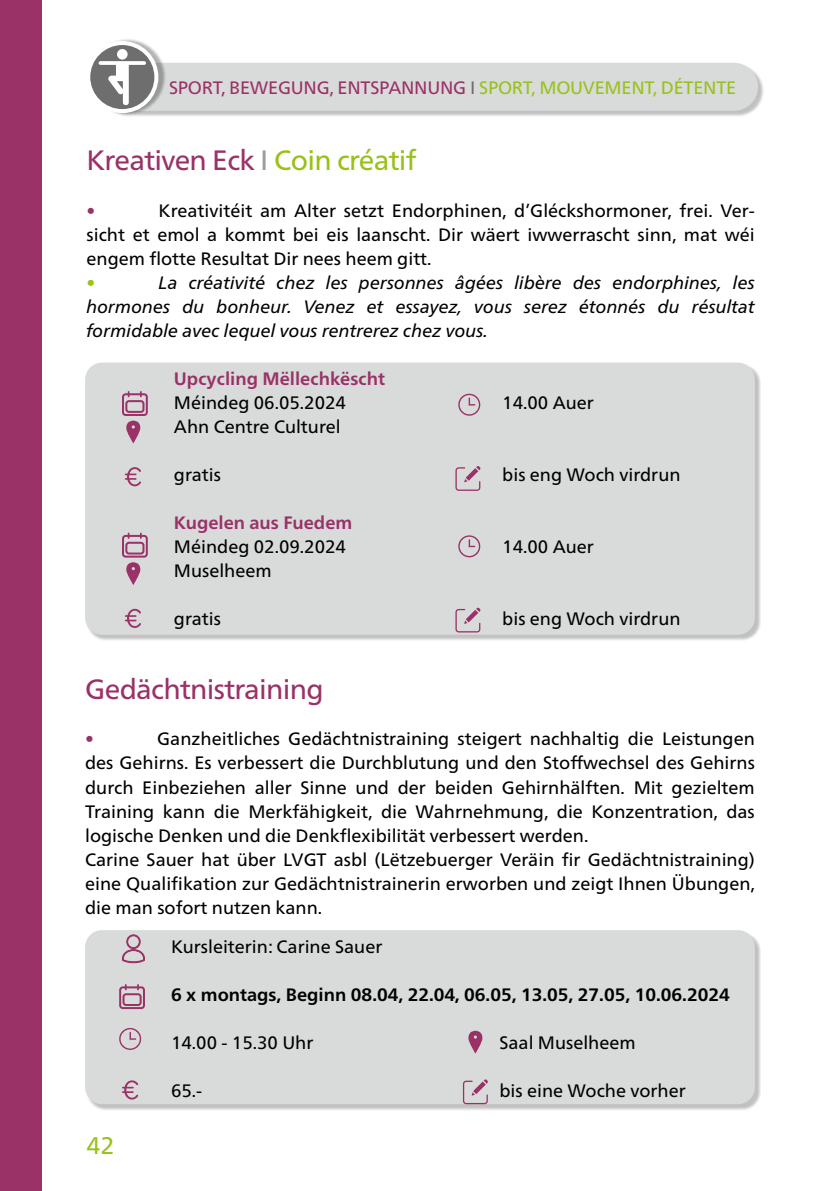
<style>
.page{position:relative;width:840px;height:1191px;background:#fff}
.page>*{position:absolute;margin:0;border:0;box-sizing:border-box;transform-origin:0 0}
.t1{font:28px "Frutiger Neue LT Pro";letter-spacing:-.025em;color:#9a3167}
.t2{font:24px "Frutiger Neue LT Pro";color:#98c217}
.t3{font:18px/24px "Frutiger Neue LT Pro";color:#000;text-align:justify}
.t4{font:italic 18px/24px "Frutiger Neue LT Pro";color:#000;text-align:justify}
.t5{font:700 18px "Frutiger Neue LT Pro";color:#000}
.t6{font:18px "Frutiger Neue LT Pro";letter-spacing:-.015em;color:#9a3167}
.t7{font:700 18px "Frutiger Neue LT Pro";color:#9a3167}
.t8{font:18px "Frutiger Neue LT Pro";color:#98c217}
.s1{color:#6e6e6e}
.s2{color:#98c217}
.s3{color:#9c9c9d}
</style>
<div class="page">
<div style="left:0;top:0;width:42px;height:1191px;background:#9a3167"></div>
<div style="left:101px;top:64px;width:663px;height:53px;background:#000;opacity:.25"></div>
<div style="left:99px;top:63px;width:658px;height:48px;background:#d9dada;border-radius:24px"></div>
<div style="left:89px;top:38px;width:77px;height:77px;background:#000;opacity:.3"></div>
<svg style="left:88px;top:43px;width:68px;height:68px"></svg>
<div style="left:86px;top:41px;width:72px;height:72px;border:4px solid #fff;border-radius:50%"></div>
<div style="left:117px;top:49px;width:10px;height:11px;background:#fff;border-radius:50%"></div>
<svg style="left:99px;top:61px;width:47px;height:44px;background:#9e9e9e"></svg>
<div style="left:86px;top:364px;width:674px;height:277px;background:#000;opacity:.25"></div>
<div style="left:85px;top:362px;width:669px;height:273px;background:#d9dada;border-radius:17px"></div>
<div style="left:122px;top:393px;width:26px;height:23px;border:2px solid #9a3167;border-radius:3px"></div>
<div style="left:125px;top:400px;width:19px;height:13px;border:2px solid #9a3167;border-radius:3px"></div>
<svg style="left:140px;top:391px;width:2px;height:6px"></svg>
<svg style="left:125px;top:467px;width:16px;height:19px"></svg>
<svg style="left:126px;top:420px;width:14px;height:23px"></svg>
<svg style="left:458px;top:394px;width:22px;height:22px"></svg>
<svg style="left:455px;top:466px;width:25px;height:25px"></svg>
<div style="left:122px;top:535px;width:26px;height:22px;border:2px solid #9a3167;border-radius:3px"></div>
<div style="left:125px;top:542px;width:19px;height:12px;border:2px solid #9a3167;border-radius:3px"></div>
<svg style="left:140px;top:532px;width:2px;height:7px"></svg>
<svg style="left:125px;top:609px;width:16px;height:19px"></svg>
<svg style="left:126px;top:562px;width:14px;height:23px"></svg>
<svg style="left:458px;top:535px;width:22px;height:22px"></svg>
<svg style="left:455px;top:607px;width:25px;height:25px"></svg>
<div style="left:86px;top:931px;width:674px;height:180px;background:#000;opacity:.25"></div>
<div style="left:85px;top:930px;width:669px;height:174px;background:#d9dada;border-radius:17px"></div>
<div style="left:119px;top:986px;width:26px;height:23px;border:2px solid #9a3167;border-radius:3px"></div>
<div style="left:122px;top:993px;width:19px;height:13px;border:2px solid #9a3167;border-radius:3px"></div>
<svg style="left:125px;top:984px;width:2px;height:6px"></svg>
<svg style="left:137px;top:984px;width:2px;height:6px"></svg>
<svg style="left:122px;top:1080px;width:16px;height:19px"></svg>
<svg style="left:468px;top:1030px;width:14px;height:23px"></svg>
<svg style="left:119px;top:1028px;width:22px;height:22px"></svg>
<svg style="left:462px;top:1079px;width:26px;height:25px"></svg>
<svg style="left:122px;top:934px;width:23px;height:29px"></svg>
<p class="t6" style="left:169px;top:77px;width:568px">SPORT, BEWEGUNG, ENTSPANNUNG <span class="s1">I</span> <span class="s2">SPORT, MOUVEMENT, DÉTENTE</span></p>
<h1 class="t1" style="left:86px;top:143px;width:331px">Kreativen Eck <span class="s3">I</span> <span class="s2">Coin créatif</span></h1>
<p class="t3" style="left:86px;top:199px;width:669px;text-indent:72px">Kreativitéit am Alter setzt Endorphinen, d’Gléckshormoner, frei. Ver&shy;sicht et emol a kommt bei eis laanscht. Dir wäert iwwerrascht sinn, mat wéi engem flotte Resultat Dir nees heem gitt.</p>
<p class="t8" style="left:86px;top:272px;width:10px">•</p>
<p class="t6" style="left:86px;top:200px;width:10px">•</p>
<p class="t4" style="left:86px;top:271px;width:669px;text-indent:72px">La créativité chez les personnes âgées libère des endorphines, les hormones du bonheur. Venez et essayez, vous serez étonnés du résultat formidable avec lequel vous rentrerez chez vous.</p>
<p class="t7" style="left:174px;top:368px;width:212px">Upcycling Mëllechkëscht</p>
<p class="t3" style="left:174px;top:390px;width:173px">Méindeg 06.05.2024</p>
<p class="t3" style="left:502px;top:390px;width:93px">14.00 Auer</p>
<p class="t3" style="left:174px;top:414px;width:168px">Ahn Centre Culturel</p>
<p class="t3" style="left:174px;top:462px;width:48px">gratis</p>
<p class="t3" style="left:502px;top:462px;width:180px">bis eng Woch virdrun</p>
<p class="t7" style="left:174px;top:512px;width:180px">Kugelen aus Fuedem</p>
<p class="t3" style="left:174px;top:534px;width:173px">Méindeg 02.09.2024</p>
<p class="t3" style="left:502px;top:534px;width:93px">14.00 Auer</p>
<p class="t3" style="left:174px;top:558px;width:99px">Muselheem</p>
<p class="t3" style="left:174px;top:606px;width:48px">gratis</p>
<p class="t3" style="left:502px;top:606px;width:180px">bis eng Woch virdrun</p>
<h1 class="t1" style="left:85px;top:671px;width:240px">Gedächtnistraining</h1>
<p class="t3" style="left:85px;top:727px;width:671px;text-align:left;text-indent:72px">Ganzheitliches Gedächtnistraining steigert nachhaltig die Leistungen des Gehirns. Es verbessert die Durchblutung und den Stoffwechsel des Gehirns durch Einbeziehen aller Sinne und der beiden Gehirnhälften. Mit gezieltem Training kann die Merkfähigkeit, die Wahrnehmung, die Konzentration, das logische Denken und die Denkflexibilität verbessert werden.<br>Carine Sauer hat über LVGT asbl (Lëtzebuerger Veräin fir Gedächtnistraining) eine Qualifikation zur Gedächtnistrainerin erworben und zeigt Ihnen Übungen, die man sofort nutzen kann.</p>
<p class="t6" style="left:85px;top:728px;width:10px">•</p>
<h2 class="t2" style="left:86px;top:1131px;width:29px">42</h2>
<p class="t3" style="left:171px;top:934px;width:213px">Kursleiterin: Carine Sauer</p>
<p class="t5" style="left:171px;top:983px;width:560px">6 x montags, Beginn 08.04, 22.04, 06.05, 13.05, 27.05, 10.06.2024</p>
<p class="t3" style="left:171px;top:1030px;width:144px">14.00 - 15.30 Uhr</p>
<p class="t3" style="left:499px;top:1030px;width:138px">Saal Muselheem</p>
<p class="t3" style="left:171px;top:1078px;width:33px">65.-</p>
<p class="t3" style="left:499px;top:1078px;width:188px">bis eine Woche vorher</p>
</div>
